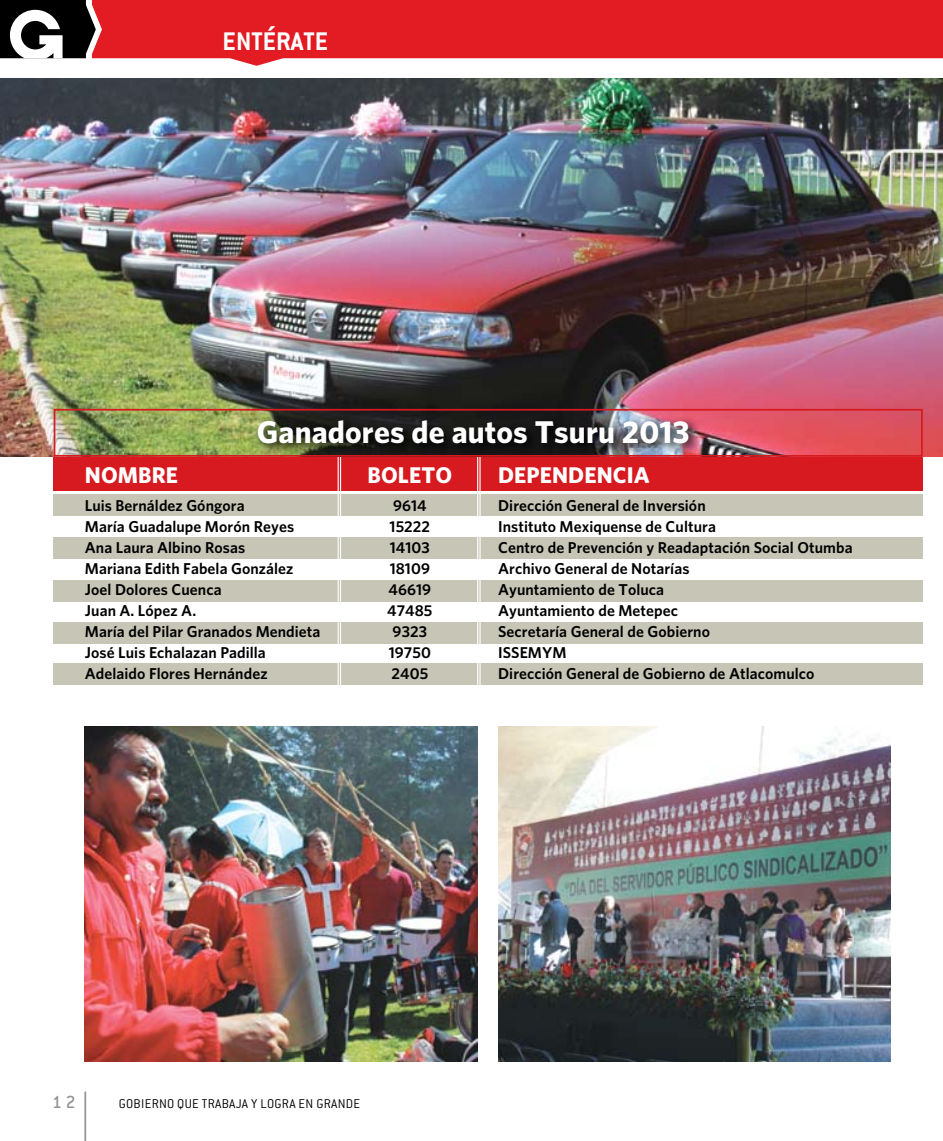
<style>
.page{position:relative;width:943px;height:1141px;background:#fff}
.page>*{position:absolute;margin:0;border:0;box-sizing:border-box;transform-origin:0 0}
.t1{font:700 31.5px "Whitney HTF";letter-spacing:.005em;color:#fff}
.t2{font:700 28px "Conduit ITC";color:#fff}
.t3{font:700 22.75px "Whitney HTF";letter-spacing:.005em;color:#fff}
.t4{font:500 19.25px "Conduit ITC";color:#939598}
.t5{font:600 15.75px/21px "Whitney HTF";letter-spacing:.005em;color:#000}
.t6{font:300 14px "Conduit ITC";letter-spacing:.02em;color:#000}
</style>
<div class="page">
<div style="left:53px;top:456px;width:869px;height:35px;background:#d71920"></div>
<div style="left:53px;top:494px;width:869px;height:22px;background:#c6c5b6"></div>
<div style="left:53px;top:538px;width:869px;height:21px;background:#c6c5b6"></div>
<div style="left:53px;top:580px;width:869px;height:21px;background:#c6c5b6"></div>
<div style="left:53px;top:622px;width:869px;height:21px;background:#c6c5b6"></div>
<div style="left:53px;top:664px;width:869px;height:21px;background:#c6c5b6"></div>
<img style="left:498px;top:726px;width:392px;height:336px">
<img style="left:85px;top:726px;width:392px;height:336px">
<hr style="left:340px;top:453px;width:1px;height:251px;background:#fff">
<hr style="left:337px;top:453px;width:2px;height:251px;background:#fff">
<hr style="left:479px;top:453px;width:1px;height:251px;background:#fff">
<hr style="left:477px;top:453px;width:1px;height:251px;background:#fff">
<img style="left:0;top:78px;width:943px;height:378px">
<div style="left:54px;top:409px;width:868px;height:48px;border:2px solid #d71920"></div>
<img style="left:253px;top:414px;width:448px;height:42px">
<hr style="left:84px;top:1092px;width:2px;height:49px;background:#939598">
<svg style="left:92px;top:0;width:851px;height:66px;background:#e6353c"></svg>
<svg style="left:0;top:0;width:96px;height:58px"></svg>
<h2 class="t2" style="left:223px;top:24px;width:107px">ENTÉRATE</h2>
<h1 class="t1" style="left:257px;top:413px;width:434px">Ganadores de autos Tsuru 2013</h1>
<h3 class="t3" style="left:85px;top:461px;width:95px">NOMBRE</h3>
<p class="t5" style="left:85px;top:494px;width:237px">Luis Bernáldez Góngora<br>María Guadalupe Morón Reyes<br>Ana Laura Albino Rosas<br>Mariana Edith Fabela González<br>Joel Dolores Cuenca<br>Juan A. López A.<br>María del Pilar Granados Mendieta<br>José Luis Echalazan Padilla<br>Adelaido Flores Hernández</p>
<h3 class="t3" style="left:367px;top:461px;width:86px">BOLETO</h3>
<p class="t5" style="left:387px;top:494px;width:47px;text-align:center">9614<br>15222<br>14103<br>18109<br>46619<br>47485<br>9323<br>19750<br>2405</p>
<h3 class="t3" style="left:498px;top:461px;width:153px">DEPENDENCIA</h3>
<p class="t5" style="left:498px;top:494px;width:356px">Dirección General de Inversión<br>Instituto Mexiquense de Cultura<br>Centro de Prevención y Readaptación Social Otumba<br>Archivo General de Notarías<br>Ayuntamiento de Toluca<br>Ayuntamiento de Metepec<br>Secretaría General de Gobierno<br>ISSEMYM<br>Dirección General de Gobierno de Atlacomulco</p>
<p class="t4" style="left:52px;top:1091px;width:25px">12</p>
<p class="t6" style="left:119px;top:1096px;width:243px">GOBIERNO QUE TRABAJA Y LOGRA EN GRANDE</p>
</div>
